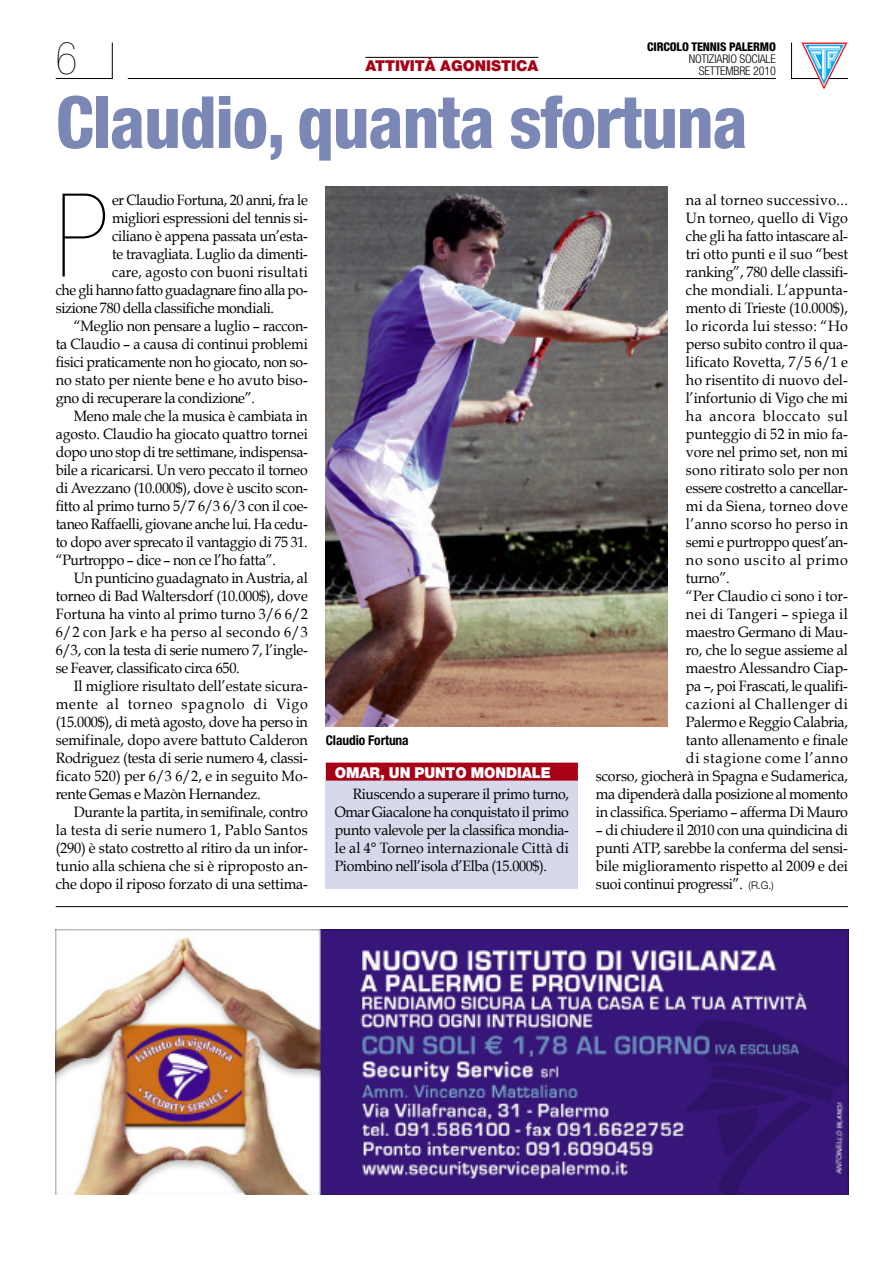
<style>
.page{position:relative;width:893px;height:1263px;background:#fff}
.page>*{position:absolute;margin:0;border:0;box-sizing:border-box;transform-origin:0 0}
.t1{font:900 condensed 116.1px "Helvetica Neue";color:#000}
.t2{font:800 condensed 72px "Helvetica Neue";letter-spacing:-.015em;color:#7b88b6}
.t3{font:900 condensed 45px "Helvetica Neue";color:#000}
.t4{font:15px/18px "Book Antiqua";letter-spacing:-.015em;color:#000;text-align:justify;scale:.95 1}
.t5{font:15px/18px "Book Antiqua";letter-spacing:-.015em;color:#000;text-align:justify;scale:.94 1}
.t6{font:15px "Book Antiqua";letter-spacing:.055em;color:#000;scale:.95 1}
.t7{font:15px "Book Antiqua";letter-spacing:.025em;color:#000;scale:.95 1}
.t8{font:15px "Book Antiqua";letter-spacing:.005em;color:#000;scale:.95 1}
.t9{font:15px "Book Antiqua";letter-spacing:.02em;color:#000;scale:.95 1}
.t10{font:15px "Book Antiqua";letter-spacing:.015em;color:#000;scale:.95 1}
.t11{font:15px "Book Antiqua";letter-spacing:.01em;color:#000;scale:.95 1}
.t12{font:15px "Book Antiqua";letter-spacing:.05em;color:#000;scale:.95 1}
.t13{font:15px "Book Antiqua";letter-spacing:.03em;color:#000;scale:.95 1}
.t14{font:15px "Book Antiqua";letter-spacing:.015em;color:#000;scale:.94 1}
.t15{font:15px "Book Antiqua";letter-spacing:.035em;color:#000;scale:.95 1}
.t16{font:900 15px "Helvetica Neue";letter-spacing:-.005em;color:#fff;scale:.95 1}
.t17{font:900 15px "Helvetica Neue";color:#a80016}
.t18{font:700 condensed 13.5px "Helvetica Neue";letter-spacing:-.005em;color:#000}
.t19{font:300 condensed 12px "Helvetica Neue";letter-spacing:-.01em;color:#000}
.t20{font:800 condensed 12px "Helvetica Neue";letter-spacing:-.01em;color:#000}
.s1{font-family:"Helvetica Neue";font-weight:300;font-size:10.5px}
</style>
<div class="page">
<svg style="left:55px;top:42px;width:58px;height:37px"></svg>
<svg style="left:791px;top:42px;width:58px;height:47px"></svg>
<hr style="left:128px;top:78px;width:648px;height:1px;background:#000">
<hr style="left:365px;top:57px;width:173px;height:1px;background:#000">
<img style="left:56px;top:929px;width:792px;height:266px">
<hr style="left:56px;top:906px;width:792px;height:1px;background:#000">
<img style="left:326px;top:187px;width:342px;height:540px">
<div style="left:326px;top:781px;width:252px;height:108px;background:#d5d9ea"></div>
<div style="left:326px;top:763px;width:252px;height:18px;background:#a80016"></div>
<h3 class="t3" style="left:56px;top:42px;width:23px">6</h3>
<p class="t20" style="left:647px;top:43px;width:130px">CIRCOLO TENNIS PALERMO</p>
<p class="t19" style="left:689px;top:55px;width:89px">NOTIZIARIO SOCIALE</p>
<p class="t17" style="left:365px;top:61px;width:174px">ATTIVITÀ AGONISTICA</p>
<p class="t19" style="left:699px;top:67px;width:79px">SETTEMBRE 2010</p>
<h2 class="t2" style="left:56px;top:97px;width:694px">Claudio, quanta sfortuna</h2>
<h1 class="t1" style="left:56px;top:194px;width:55px">P</h1>
<p class="t5" style="left:112px;top:191px;width:210px">er Claudio Fortuna, 20 anni, fra le</p>
<p class="t7" style="left:686px;top:191px;width:172px">na al torneo successivo...</p>
<p class="t11" style="left:686px;top:209px;width:172px">Un torneo, quello di Vigo</p>
<p class="t4" style="left:686px;top:227px;width:172px">che gli ha fatto intascare al-</p>
<p class="t4" style="left:686px;top:245px;width:172px">tri otto punti e il suo “best</p>
<p class="t4" style="left:686px;top:263px;width:172px">ranking”, 780 delle classifi-</p>
<p class="t10" style="left:686px;top:281px;width:172px">che mondiali. L’appunta-</p>
<p class="t4" style="left:686px;top:299px;width:172px">mento di Trieste (10.000$),</p>
<p class="t7" style="left:686px;top:317px;width:172px">lo ricorda lui stesso: “Ho</p>
<p class="t4" style="left:686px;top:335px;width:172px">perso subito contro il qua-</p>
<p class="t8" style="left:686px;top:353px;width:172px">lificato Rovetta, 7/5 6/1 e</p>
<p class="t11" style="left:686px;top:371px;width:172px">ho risentito di nuovo del-</p>
<p class="t4" style="left:686px;top:389px;width:172px">l’infortunio di Vigo che mi</p>
<p class="t6" style="left:686px;top:407px;width:172px">ha ancora bloccato sul</p>
<p class="t4" style="left:686px;top:425px;width:172px">punteggio di 52 in mio fa-</p>
<p class="t4" style="left:686px;top:443px;width:172px">vore nel primo set, non mi</p>
<p class="t10" style="left:686px;top:461px;width:172px">sono ritirato solo per non</p>
<p class="t4" style="left:686px;top:479px;width:172px">essere costretto a cancellar-</p>
<p class="t7" style="left:686px;top:497px;width:172px">mi da Siena, torneo dove</p>
<p class="t9" style="left:686px;top:515px;width:172px">l’anno scorso ho perso in</p>
<p class="t4" style="left:686px;top:533px;width:172px">semi e purtroppo quest’an-</p>
<p class="t6" style="left:686px;top:551px;width:172px">no sono uscito al primo</p>
<p class="t4" style="left:686px;top:569px;width:48px">turno”.</p>
<p class="t4" style="left:686px;top:587px;width:172px">“Per Claudio ci sono i tor-</p>
<p class="t15" style="left:686px;top:605px;width:172px">nei di Tangeri – spiega il</p>
<p class="t4" style="left:686px;top:623px;width:172px">maestro Germano di Mau-</p>
<p class="t4" style="left:686px;top:641px;width:172px">ro, che lo segue assieme al</p>
<p class="t4" style="left:686px;top:659px;width:172px">maestro Alessandro Ciap-</p>
<p class="t4" style="left:686px;top:677px;width:172px">pa –, poi Frascati, le qualifi-</p>
<p class="t12" style="left:686px;top:695px;width:172px">cazioni al Challenger di</p>
<p class="t4" style="left:686px;top:713px;width:172px">Palermo e Reggio Calabria,</p>
<p class="t4" style="left:686px;top:731px;width:172px">tanto allenamento e finale</p>
<p class="t12" style="left:686px;top:749px;width:172px">di stagione come l’anno</p>
<p class="t4" style="left:596px;top:767px;width:267px">scorso, giocherà in Spagna e Sudamerica,</p>
<p class="t4" style="left:596px;top:785px;width:267px">ma dipenderà dalla posizione al momento</p>
<p class="t4" style="left:596px;top:803px;width:267px">in classifica. Speriamo – afferma Di Mauro</p>
<p class="t4" style="left:596px;top:821px;width:267px">– di chiudere il 2010 con una quindicina di punti ATP, sarebbe la conferma del sensi&shy;bile miglioramento rispetto al 2009 e dei suoi continui progressi”. <span class="s1">(R.G.)</span></p>
<p class="t5" style="left:112px;top:209px;width:210px">migliori espressioni del tennis si-</p>
<p class="t5" style="left:112px;top:227px;width:210px">ciliano è appena passata un’esta-</p>
<p class="t5" style="left:112px;top:245px;width:210px">te travagliata. Luglio da dimenti-</p>
<p class="t14" style="left:112px;top:263px;width:210px">care, agosto con buoni risultati</p>
<p class="t5" style="left:56px;top:281px;width:270px">che gli hanno fatto guadagnare fino alla po-</p>
<p class="t5" style="left:56px;top:299px;width:234px">sizione 780 della classifiche mondiali.</p>
<p class="t4" style="left:74px;top:317px;width:248px">“Meglio non pensare a luglio – raccon-</p>
<p class="t4" style="left:56px;top:335px;width:267px">ta Claudio – a causa di continui problemi</p>
<p class="t4" style="left:56px;top:353px;width:267px">fisici praticamente non ho giocato, non so-</p>
<p class="t4" style="left:56px;top:371px;width:267px">no stato per niente bene e ho avuto biso-</p>
<p class="t4" style="left:56px;top:389px;width:211px">gno di recuperare la condizione”.</p>
<p class="t5" style="left:74px;top:407px;width:250px">Meno male che la musica è cambiata in</p>
<p class="t5" style="left:56px;top:425px;width:270px">agosto. Claudio ha giocato quattro tornei</p>
<p class="t5" style="left:56px;top:443px;width:270px">dopo uno stop di tre settimane, indispensa-</p>
<p class="t5" style="left:56px;top:461px;width:270px">bile a ricaricarsi. Un vero peccato il torneo</p>
<p class="t5" style="left:56px;top:479px;width:270px">di Avezzano (10.000$), dove è uscito scon-</p>
<p class="t5" style="left:56px;top:497px;width:270px">fitto al primo turno 5/7 6/3 6/3 con il coe-</p>
<p class="t5" style="left:56px;top:515px;width:270px">taneo Raffaelli, giovane anche lui. Ha cedu-</p>
<p class="t5" style="left:56px;top:533px;width:270px">to dopo aver sprecato il vantaggio di 75 31.</p>
<p class="t5" style="left:56px;top:551px;width:236px">“Purtroppo – dice – non ce l’ho fatta”.</p>
<p class="t4" style="left:74px;top:569px;width:248px">Un punticino guadagnato in Austria, al</p>
<p class="t4" style="left:56px;top:587px;width:267px">torneo di Bad Waltersdorf (10.000$), dove</p>
<p class="t4" style="left:56px;top:605px;width:267px">Fortuna ha vinto al primo turno 3/6 6/2</p>
<p class="t13" style="left:56px;top:623px;width:267px">6/2 con Jark e ha perso al secondo 6/3</p>
<p class="t4" style="left:56px;top:641px;width:267px">6/3, con la testa di serie numero 7, l’ingle-</p>
<p class="t4" style="left:56px;top:659px;width:195px">se Feaver, classificato circa 650.</p>
<p class="t4" style="left:74px;top:677px;width:248px">Il migliore risultato dell’estate sicura-</p>
<p class="t6" style="left:56px;top:695px;width:267px">mente al torneo spagnolo di Vigo</p>
<p class="t4" style="left:56px;top:713px;width:267px">(15.000$), di metà agosto, dove ha perso in</p>
<p class="t4" style="left:56px;top:731px;width:267px">semifinale, dopo avere battuto Calderon</p>
<p class="t4" style="left:56px;top:749px;width:267px">Rodriguez (testa di serie numero 4, classi-</p>
<p class="t8" style="left:56px;top:767px;width:267px">ficato 520) per 6/3 6/2, e in seguito Mo-</p>
<p class="t4" style="left:56px;top:785px;width:217px">rente Gemas e Mazòn Hernandez.</p>
<p class="t4" style="left:74px;top:803px;width:248px">Durante la partita, in semifinale, contro</p>
<p class="t9" style="left:56px;top:821px;width:267px">la testa di serie numero 1, Pablo Santos</p>
<p class="t4" style="left:56px;top:839px;width:267px">(290) è stato costretto al ritiro da un infor-</p>
<p class="t4" style="left:56px;top:857px;width:267px">tunio alla schiena che si è riproposto an-</p>
<p class="t4" style="left:56px;top:875px;width:267px">che dopo il riposo forzato di una settima-</p>
<p class="t18" style="left:326px;top:735px;width:84px">Claudio Fortuna</p>
<p class="t16" style="left:335px;top:767px;width:229px">OMAR, UN PUNTO MONDIALE</p>
<p class="t5" style="left:335px;top:785px;width:251px;text-indent:18px">Riuscendo a superare il primo turno, Omar Giacalone ha conquistato il primo punto valevole per la classifica mondia&shy;le al 4° Torneo internazionale Città di Piombino nell’isola d’Elba (15.000$).</p>
</div>
